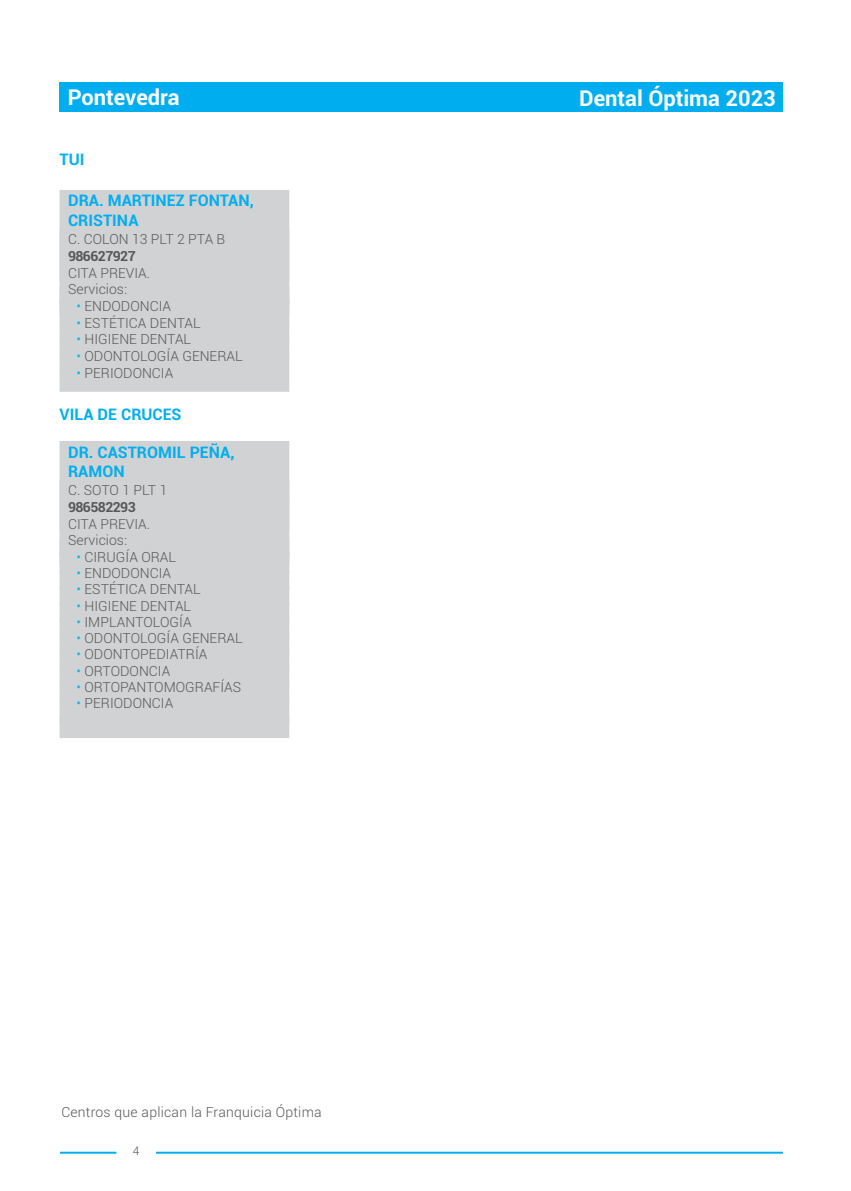
<style>
.page{position:relative;width:851px;height:1191px;background:#fff}
.page>*{position:absolute;margin:0;border:0;box-sizing:border-box;transform-origin:0 0}
.t1{font:700 22px "Roboto";color:#fff}
.t2{font:700 16px/19.2px "Roboto";color:#00aeef}
.t3{font:300 14px/15.8px "Roboto";color:#57585a}
.t4{font:700 14px "Roboto";letter-spacing:-.04em;color:#57585a}
.t5{font:300 12px "Roboto";color:#57585a}
.s1{color:#00baf1}
</style>
<div class="page">
<div style="left:60px;top:190px;width:229px;height:41px;background:#d1d2d4"></div>
<div style="left:60px;top:231px;width:229px;height:50px;background:#d1d2d4"></div>
<div style="left:60px;top:264px;width:229px;height:50px;background:#d1d2d4"></div>
<div style="left:60px;top:303px;width:229px;height:18px;background:#d1d2d4"></div>
<div style="left:60px;top:320px;width:229px;height:18px;background:#d1d2d4"></div>
<div style="left:60px;top:337px;width:229px;height:18px;background:#d1d2d4"></div>
<div style="left:60px;top:354px;width:229px;height:18px;background:#d1d2d4"></div>
<div style="left:60px;top:372px;width:229px;height:20px;background:#d1d2d4"></div>
<div style="left:60px;top:441px;width:229px;height:41px;background:#d1d2d4"></div>
<div style="left:60px;top:482px;width:229px;height:50px;background:#d1d2d4"></div>
<div style="left:60px;top:515px;width:229px;height:50px;background:#d1d2d4"></div>
<div style="left:60px;top:554px;width:229px;height:18px;background:#d1d2d4"></div>
<div style="left:60px;top:571px;width:229px;height:18px;background:#d1d2d4"></div>
<div style="left:60px;top:587px;width:229px;height:18px;background:#d1d2d4"></div>
<div style="left:60px;top:603px;width:229px;height:18px;background:#d1d2d4"></div>
<div style="left:60px;top:619px;width:229px;height:18px;background:#d1d2d4"></div>
<div style="left:60px;top:636px;width:229px;height:18px;background:#d1d2d4"></div>
<div style="left:60px;top:652px;width:229px;height:18px;background:#d1d2d4"></div>
<div style="left:60px;top:668px;width:229px;height:18px;background:#d1d2d4"></div>
<div style="left:60px;top:684px;width:229px;height:18px;background:#d1d2d4"></div>
<div style="left:60px;top:702px;width:229px;height:20px;background:#d1d2d4"></div>
<div style="left:60px;top:718px;width:229px;height:20px;background:#d1d2d4"></div>
<div style="left:60px;top:83px;width:722px;height:29px;background:#00aeef"></div>
<hr style="left:60px;top:1151px;width:56px;height:2px;background:#00aeef">
<hr style="left:156px;top:1151px;width:626px;height:2px;background:#00aeef">
<h1 class="t1" style="left:68px;top:89px;width:113px">Pontevedra</h1>
<h1 class="t1" style="left:579px;top:89px;width:198px">Dental Óptima 2023</h1>
<p class="t2" style="left:60px;top:151px;width:26px">TUI</p>
<p class="t2" style="left:68px;top:192px;width:187px">DRA. MARTINEZ FONTAN,<br>CRISTINA</p>
<p class="t3" style="left:68px;top:233px;width:159px">C. COLON 13 PLT 2 PTA B</p>
<p class="t4" style="left:68px;top:250px;width:69px">986627927</p>
<p class="t3" style="left:68px;top:267px;width:84px">CITA PREVIA.<br>Servicios:</p>
<p class="t3" style="left:77px;top:300px;width:96px"><span class="s1">•</span> ENDODONCIA</p>
<p class="t3" style="left:77px;top:316px;width:126px"><span class="s1">•</span> ESTÉTICA DENTAL</p>
<p class="t3" style="left:77px;top:333px;width:116px"><span class="s1">•</span> HIGIENE DENTAL</p>
<p class="t3" style="left:77px;top:350px;width:168px"><span class="s1">•</span> ODONTOLOGÍA GENERAL</p>
<p class="t3" style="left:77px;top:367px;width:98px"><span class="s1">•</span> PERIODONCIA</p>
<p class="t2" style="left:60px;top:406px;width:123px">VILA DE CRUCES</p>
<p class="t2" style="left:68px;top:443px;width:168px">DR. CASTROMIL PEÑA,<br>RAMON</p>
<p class="t3" style="left:68px;top:484px;width:101px">C. SOTO 1 PLT 1</p>
<p class="t4" style="left:68px;top:501px;width:69px">986582293</p>
<p class="t3" style="left:68px;top:518px;width:84px">CITA PREVIA.<br>Servicios:</p>
<p class="t3" style="left:77px;top:551px;width:101px"><span class="s1">•</span> CIRUGÍA ORAL</p>
<p class="t3" style="left:77px;top:567px;width:96px"><span class="s1">•</span> ENDODONCIA</p>
<p class="t3" style="left:77px;top:583px;width:126px"><span class="s1">•</span> ESTÉTICA DENTAL</p>
<p class="t3" style="left:77px;top:599px;width:116px"><span class="s1">•</span> HIGIENE DENTAL</p>
<p class="t3" style="left:77px;top:616px;width:116px"><span class="s1">•</span> IMPLANTOLOGÍA</p>
<p class="t3" style="left:77px;top:632px;width:168px"><span class="s1">•</span> ODONTOLOGÍA GENERAL</p>
<p class="t3" style="left:77px;top:648px;width:132px"><span class="s1">•</span> ODONTOPEDIATRÍA</p>
<p class="t3" style="left:77px;top:664px;width:95px"><span class="s1">•</span> ORTODONCIA</p>
<p class="t3" style="left:77px;top:681px;width:166px"><span class="s1">•</span> ORTOPANTOMOGRAFÍAS</p>
<p class="t3" style="left:77px;top:697px;width:98px"><span class="s1">•</span> PERIODONCIA</p>
<p class="t3" style="left:61px;top:1105px;width:262px">Centros que aplican la Franquicia Óptima</p>
<p class="t5" style="left:133px;top:1146px;width:8px">4</p>
</div>
